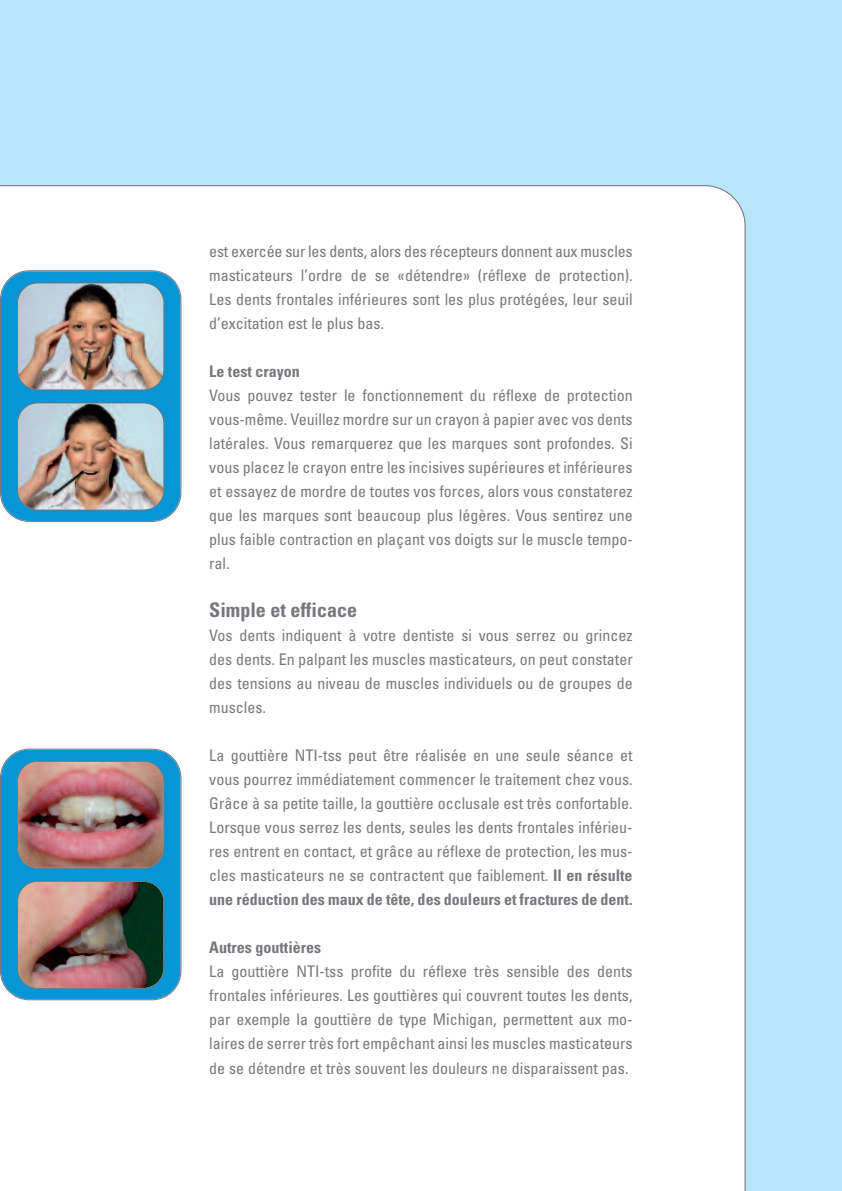
<style>
.page{position:relative;width:842px;height:1191px;background:#b9e5fa}
.page>*{position:absolute;margin:0;border:0;box-sizing:border-box;transform-origin:0 0}
.t1{font:700 condensed 20px "Univers";color:#76787b}
.t2{font:condensed 16px/24px "Univers";color:#76787b;text-align:justify}
.t3{font:700 condensed 16px "Univers";color:#76787b}
.s1{font-weight:700}
</style>
<div class="page">
<div style="left:0;top:185px;width:746px;height:1006px;background:#fff"></div>
<div style="left:1px;top:271px;width:179px;height:250px;background:#0696d7;border-radius:28px"></div>
<div style="left:0;top:270px;width:181px;height:252px;border:2px solid #76787b;border-radius:29px"></div>
<img style="left:18px;top:283px;width:145px;height:106px;border-radius:20px">
<div style="left:17px;top:282px;width:147px;height:108px;border:2px solid #76787b;border-radius:21px"></div>
<img style="left:18px;top:403px;width:145px;height:106px;border-radius:20px">
<div style="left:17px;top:402px;width:147px;height:108px;border:2px solid #76787b;border-radius:21px"></div>
<div style="left:1px;top:749px;width:179px;height:250px;background:#0696d7;border-radius:28px"></div>
<div style="left:0;top:748px;width:181px;height:252px;border:2px solid #76787b;border-radius:29px"></div>
<img style="left:18px;top:762px;width:145px;height:106px;border-radius:20px">
<div style="left:17px;top:761px;width:147px;height:108px;border:2px solid #76787b;border-radius:21px"></div>
<img style="left:18px;top:881px;width:145px;height:107px;border-radius:20px">
<div style="left:17px;top:880px;width:147px;height:109px;border:2px solid #76787b;border-radius:21px"></div>
<p class="t2" style="left:209px;top:241px;width:425px">est exercée sur les dents, alors des récepteurs donnent aux muscles masticateurs l’ordre de se «détendre» (réflexe de protection).<br>Les dents frontales inférieures sont les plus protégées, leur seuil d’excitation est le plus bas.</p>
<p class="t3" style="left:209px;top:366px;width:92px">Le test crayon</p>
<p class="t2" style="left:209px;top:385px;width:425px">Vous pouvez tester le fonctionnement du réflexe de protection vous-même. Veuillez mordre sur un crayon à papier avec vos dents latérales. Vous remarquerez que les marques sont profondes. Si vous placez le crayon entre les incisives supérieures et inférieures et essayez de mordre de toutes vos forces, alors vous constaterez que les marques sont beaucoup plus légères. Vous sentirez une plus faible contraction en plaçant vos doigts sur le muscle tempo&shy;ral.</p>
<p class="t1" style="left:209px;top:603px;width:149px">Simple et efficace</p>
<p class="t2" style="left:209px;top:625px;width:425px">Vos dents indiquent à votre dentiste si vous serrez ou grincez des dents. En palpant les muscles masticateurs, on peut constater des tensions au niveau de muscles individuels ou de groupes de muscles.</p>
<p class="t2" style="left:209px;top:745px;width:425px">La gouttière NTI-tss peut être réalisée en une seule séance et vous pourrez immédiatement commencer le traitement chez vous.<br>Grâce à sa petite taille, la gouttière occlusale est très confortable.<br>Lorsque vous serrez les dents, seules les dents frontales inférieu&shy;res entrent en contact, et grâce au réflexe de protection, les mus&shy;cles masticateurs ne se contractent que faiblement. <span class="s1">Il en résulte une réduction des maux de tête, des douleurs et fractures de dent.</span></p>
<p class="t3" style="left:209px;top:942px;width:113px">Autres gouttières</p>
<p class="t2" style="left:209px;top:961px;width:425px">La gouttière NTI-tss profite du réflexe très sensible des dents frontales inférieures. Les gouttières qui couvrent toutes les dents, par exemple la gouttière de type Michigan, permettent aux mo&shy;laires de serrer très fort empêchant ainsi les muscles masticateurs de se détendre et très souvent les douleurs ne disparaissent pas.</p>
</div>
